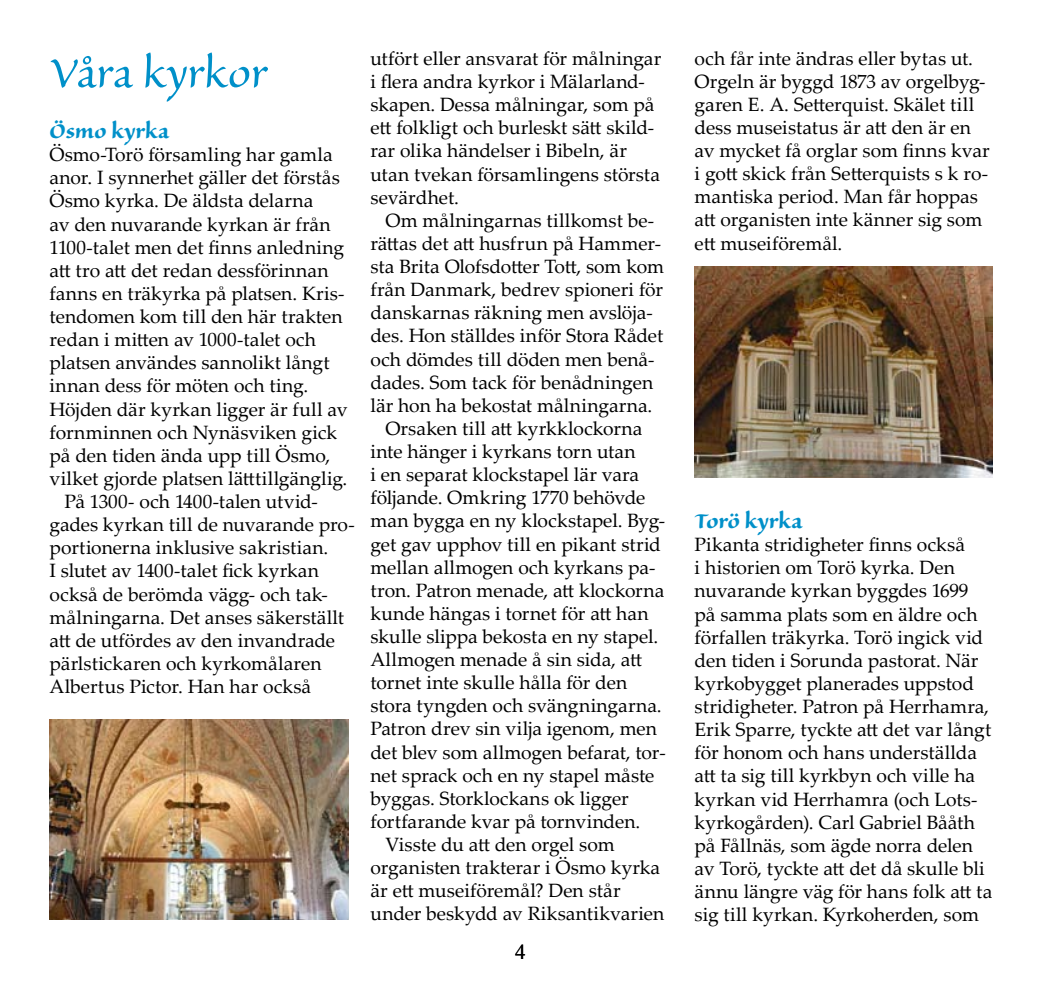
<style>
.page{position:relative;width:1042px;height:993px;background:#fff}
.page>*{position:absolute;margin:0;border:0;box-sizing:border-box;transform-origin:0 0}
.t1{font:52.5px "Sanvito Pro";letter-spacing:-.005em;color:#0090c9}
.t2{font:700 26.25px "Sanvito Pro";color:#0090c9}
.t3{font:21px "Times New Roman";color:#000}
.t4{font:19.25px/23.1px "Palatino Linotype";color:#000}
</style>
<div class="page">
<img style="left:50px;top:719px;width:299px;height:200px">
<img style="left:694px;top:267px;width:298px;height:210px">
<h1 class="t1" style="left:50px;top:45px;width:220px">Våra kyrkor</h1>
<h2 class="t2" style="left:50px;top:116px;width:121px">Ösmo kyrka</h2>
<p class="t4" style="left:50px;top:142px;width:284px">Ösmo-Torö församling har gamla</p>
<p class="t4" style="left:50px;top:165px;width:292px">anor. I synnerhet gäller det förstås</p>
<p class="t4" style="left:50px;top:188px;width:265px">Ösmo kyrka. De äldsta delarna</p>
<p class="t4" style="left:50px;top:212px;width:283px">av den nuvarande kyrkan är från</p>
<p class="t4" style="left:50px;top:235px;width:296px">1100-talet men det finns anledning</p>
<p class="t4" style="left:50px;top:258px;width:281px">att tro att det redan dessförinnan</p>
<p class="t4" style="left:50px;top:281px;width:297px">fanns en träkyrka på platsen. Kris-</p>
<p class="t4" style="left:50px;top:304px;width:294px">tendomen kom till den här trakten</p>
<p class="t4" style="left:50px;top:327px;width:268px">redan i mitten av 1000-talet och</p>
<p class="t4" style="left:50px;top:350px;width:282px">platsen användes sannolikt långt</p>
<p class="t4" style="left:50px;top:373px;width:260px">innan dess för möten och ting.</p>
<p class="t4" style="left:50px;top:396px;width:299px">Höjden där kyrkan ligger är full av</p>
<p class="t4" style="left:50px;top:419px;width:289px">fornminnen och Nynäsviken gick</p>
<p class="t4" style="left:50px;top:443px;width:282px">på den tiden ända upp till Ösmo,</p>
<p class="t4" style="left:50px;top:466px;width:299px">vilket gjorde platsen lätttillgänglig.</p>
<p class="t4" style="left:64px;top:489px;width:255px">På 1300- och 1400-talen utvid-</p>
<p class="t4" style="left:50px;top:512px;width:307px">gades kyrkan till de nuvarande pro-</p>
<p class="t4" style="left:50px;top:535px;width:280px">portionerna inklusive sakristian.</p>
<p class="t4" style="left:50px;top:558px;width:271px">I slutet av 1400-talet fick kyrkan</p>
<p class="t4" style="left:50px;top:581px;width:280px">också de berömda vägg- och tak-</p>
<p class="t4" style="left:50px;top:604px;width:296px">målningarna. Det anses säkerställt</p>
<p class="t4" style="left:50px;top:627px;width:287px">att de utfördes av den invandrade</p>
<p class="t4" style="left:50px;top:650px;width:274px">pärlstickaren och kyrkomålaren</p>
<p class="t4" style="left:50px;top:674px;width:263px">Albertus Pictor. Han har också</p>
<p class="t4" style="left:370px;top:46px;width:292px">utfört eller ansvarat för målningar i flera andra kyrkor i Mälarland&shy;skapen. Dessa målningar, som på ett folkligt och burleskt sätt skild&shy;rar olika händelser i Bibeln, är utan tvekan församlingens största sevärdhet.</p>
<p class="t4" style="left:385px;top:208px;width:270px">Om målningarnas tillkomst be-</p>
<p class="t4" style="left:370px;top:231px;width:292px">rättas det att husfrun på Hammer-</p>
<p class="t4" style="left:370px;top:254px;width:295px">sta Brita Olofsdotter Tott, som kom</p>
<p class="t4" style="left:370px;top:277px;width:294px">från Danmark, bedrev spioneri för</p>
<p class="t4" style="left:370px;top:300px;width:284px">danskarnas räkning men avslöja-</p>
<p class="t4" style="left:370px;top:323px;width:294px">des. Hon ställdes inför Stora Rådet</p>
<p class="t4" style="left:370px;top:346px;width:286px">och dömdes till döden men benå-</p>
<p class="t4" style="left:370px;top:369px;width:284px">dades. Som tack för benådningen</p>
<p class="t4" style="left:370px;top:393px;width:283px">lär hon ha bekostat målningarna.</p>
<p class="t4" style="left:385px;top:416px;width:259px">Orsaken till att kyrkklockorna</p>
<p class="t4" style="left:370px;top:439px;width:267px">inte hänger i kyrkans torn utan</p>
<p class="t4" style="left:370px;top:462px;width:270px">i en separat klockstapel lär vara</p>
<p class="t4" style="left:370px;top:485px;width:276px">följande. Omkring 1770 behövde</p>
<p class="t4" style="left:370px;top:508px;width:296px">man bygga en ny klockstapel. Byg-</p>
<p class="t4" style="left:370px;top:531px;width:292px">get gav upphov till en pikant strid</p>
<p class="t4" style="left:370px;top:554px;width:286px">mellan allmogen och kyrkans pa-</p>
<p class="t4" style="left:370px;top:577px;width:295px">tron. Patron menade, att klockorna</p>
<p class="t4" style="left:370px;top:600px;width:280px">kunde hängas i tornet för att han</p>
<p class="t4" style="left:370px;top:624px;width:289px">skulle slippa bekosta en ny stapel.</p>
<p class="t4" style="left:370px;top:647px;width:273px">Allmogen menade å sin sida, att</p>
<p class="t4" style="left:370px;top:670px;width:258px">tornet inte skulle hålla för den</p>
<p class="t4" style="left:370px;top:693px;width:293px">stora tyngden och svängningarna.</p>
<p class="t4" style="left:370px;top:716px;width:288px">Patron drev sin vilja igenom, men</p>
<p class="t4" style="left:370px;top:739px;width:297px">det blev som allmogen befarat, tor-</p>
<p class="t4" style="left:370px;top:762px;width:285px">net sprack och en ny stapel måste</p>
<p class="t4" style="left:370px;top:785px;width:260px">byggas. Storklockans ok ligger</p>
<p class="t4" style="left:370px;top:808px;width:271px">fortfarande kvar på tornvinden.</p>
<p class="t4" style="left:385px;top:831px;width:231px">Visste du att den orgel som</p>
<p class="t4" style="left:370px;top:855px;width:291px">organisten trakterar i Ösmo kyrka</p>
<p class="t4" style="left:370px;top:878px;width:252px">är ett museiföremål? Den står</p>
<p class="t4" style="left:370px;top:901px;width:295px">under beskydd av Riksantikvarien</p>
<p class="t3" style="left:515px;top:939px;width:12px">4</p>
<p class="t4" style="left:694px;top:46px;width:297px">och får inte ändras eller bytas ut.<br>Orgeln är byggd 1873 av orgelbyg&shy;garen E. A. Setterquist. Skälet till dess museistatus är att den är en av mycket få orglar som finns kvar i gott skick från Setterquists s k ro&shy;mantiska period. Man får hoppas att organisten inte känner sig som ett museiföremål.</p>
<h2 class="t2" style="left:694px;top:506px;width:109px">Torö kyrka</h2>
<p class="t4" style="left:694px;top:532px;width:299px">Pikanta stridigheter finns också<br>i historien om Torö kyrka. Den nuvarande kyrkan byggdes 1699 på samma plats som en äldre och förfallen träkyrka. Torö ingick vid den tiden i Sorunda pastorat. När kyrkobygget planerades uppstod stridigheter. Patron på Herrhamra, Erik Sparre, tyckte att det var långt för honom och hans underställda att ta sig till kyrkbyn och ville ha kyrkan vid Herrhamra (och Lots&shy;kyrkogården). Carl Gabriel Bååth på Fållnäs, som ägde norra delen av Torö, tyckte att det då skulle bli ännu längre väg för hans folk att ta sig till kyrkan. Kyrkoherden, som</p>
</div>
